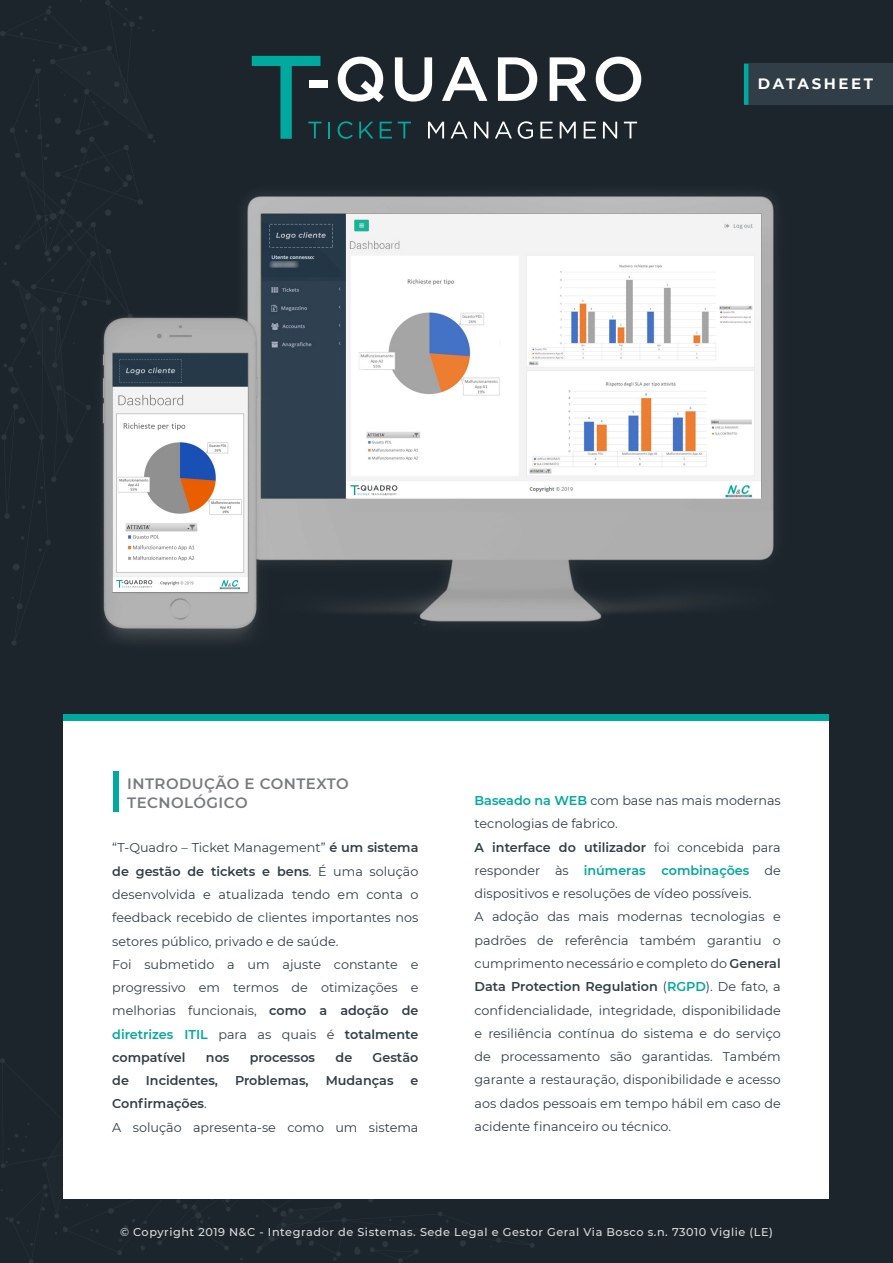
<style>
.page{position:relative;width:893px;height:1263px;background:#1c252c}
.page>*{position:absolute;margin:0;border:0;box-sizing:border-box;transform-origin:0 0}
.t1{font:600 15px/19.5px "Montserrat";letter-spacing:.03em;color:#787a7d}
.t2{font:700 15px "Montserrat";letter-spacing:.17em;color:#fff}
.t3{font:12.75px/23.2px "Montserrat";color:#313e48}
.t4{font:600 12.75px "Montserrat";color:#313e48}
.t5{font:500 11.25px "Montserrat";letter-spacing:.05em;color:#dcdddf}
.s1{font-weight:600}
.s2{font-weight:600;color:#00a99d}
</style>
<div class="page">
<div style="left:64px;top:715px;width:765px;height:484px;background:#fff"></div>
<img style="left:233px;top:183px;width:552px;height:459px">
<div style="left:64px;top:715px;width:765px;height:6px;background:#00a99d"></div>
<img style="left:93px;top:310px;width:176px;height:344px">
<div style="left:744px;top:64px;width:149px;height:41px;background:#313e48"></div>
<hr style="left:744px;top:64px;width:4px;height:41px;background:#00a99d">
<div style="left:309px;top:81px;width:18px;height:7px;background:#fff"></div>
<svg style="left:338px;top:57px;width:46px;height:45px"></svg>
<svg style="left:395px;top:57px;width:37px;height:45px"></svg>
<svg style="left:442px;top:57px;width:45px;height:44px"></svg>
<svg style="left:498px;top:57px;width:39px;height:44px"></svg>
<svg style="left:550px;top:57px;width:37px;height:44px"></svg>
<svg style="left:596px;top:57px;width:45px;height:45px"></svg>
<svg style="left:252px;top:56px;width:69px;height:83px;background:#184c4e"></svg>
<svg style="left:328px;top:122px;width:2px;height:16px"></svg>
<svg style="left:338px;top:121px;width:15px;height:18px"></svg>
<svg style="left:359px;top:122px;width:15px;height:16px"></svg>
<svg style="left:380px;top:122px;width:12px;height:16px"></svg>
<svg style="left:398px;top:122px;width:13px;height:16px"></svg>
<svg style="left:428px;top:122px;width:16px;height:16px"></svg>
<svg style="left:451px;top:122px;width:17px;height:16px"></svg>
<svg style="left:474px;top:122px;width:14px;height:16px"></svg>
<svg style="left:495px;top:122px;width:17px;height:16px"></svg>
<svg style="left:518px;top:121px;width:15px;height:18px"></svg>
<svg style="left:540px;top:122px;width:13px;height:16px"></svg>
<svg style="left:560px;top:122px;width:16px;height:16px"></svg>
<svg style="left:584px;top:122px;width:12px;height:16px"></svg>
<svg style="left:603px;top:122px;width:14px;height:16px"></svg>
<svg style="left:624px;top:122px;width:13px;height:16px"></svg>
<div style="left:113px;top:771px;width:6px;height:41px;background:#00a99d"></div>
<p class="t2" style="left:758px;top:73px;width:117px">DATASHEET</p>
<p class="t1" style="left:127px;top:773px;width:223px">INTRODUÇÃO E CONTEXTO<br>TECNOLÓGICO</p>
<p class="t3" style="left:112px;top:836px;width:308px">“T-Quadro – Ticket Management” <span class="s1">é um sistema de gestão de tickets e bens</span>. É uma solução desenvolvida e atualizada tendo em conta o feedback recebido de clientes importantes nos setores público, privado e de saúde.<br>Foi submetido a um ajuste constante e progressivo em termos de otimizações e melhorias funcionais, <span class="s1">como a adoção de </span><span class="s2">diretrizes ITIL</span> para as quais é <span class="s1">totalmente compatível</span></p>
<p class="t4" style="left:206px;top:1048px;width:25px">nos</p>
<p class="t4" style="left:250px;top:1048px;width:67px">processos</p>
<p class="t4" style="left:336px;top:1048px;width:18px">de</p>
<p class="t4" style="left:373px;top:1048px;width:47px">Gestão</p>
<p class="t4" style="left:112px;top:1071px;width:18px">de</p>
<p class="t4" style="left:146px;top:1071px;width:74px">Incidentes,</p>
<p class="t4" style="left:235px;top:1071px;width:75px">Problemas,</p>
<p class="t4" style="left:326px;top:1071px;width:69px">Mudanças</p>
<p class="t4" style="left:410px;top:1071px;width:9px">e</p>
<p class="t3" style="left:112px;top:1092px;width:308px"><span class="s1">Confirmações</span>.<br>A solução apresenta-se como um sistema</p>
<p class="t3" style="left:475px;top:788px;width:308px"><span class="s2">Baseado na WEB</span> com base nas mais modernas tecnologias de fabrico.<br><span class="s1">A interface do utilizador</span> foi concebida para responder às <span class="s2">inúmeras combinações</span> de dispositivos e resoluções de vídeo possíveis.<br>A adoção das mais modernas tecnologias e padrões de referência também garantiu o cumprimento necessário e completo do <span class="s1">General Data Protection Regulation</span> (<span class="s2">RGPD</span>). De fato, a confidencialidade, integridade, disponibilidade e resiliência contínua do sistema e do serviço de processamento são garantidas. Também garante a restauração, disponibilidade e acesso aos dados pessoais em tempo hábil em caso de acidente financeiro ou técnico.</p>
<p class="t5" style="left:120px;top:1224px;width:654px">© Copyright 2019 N&amp;C - Integrador de Sistemas. Sede Legal e Gestor Geral Via Bosco s.n. 73010 Viglie (LE)</p>
</div>
